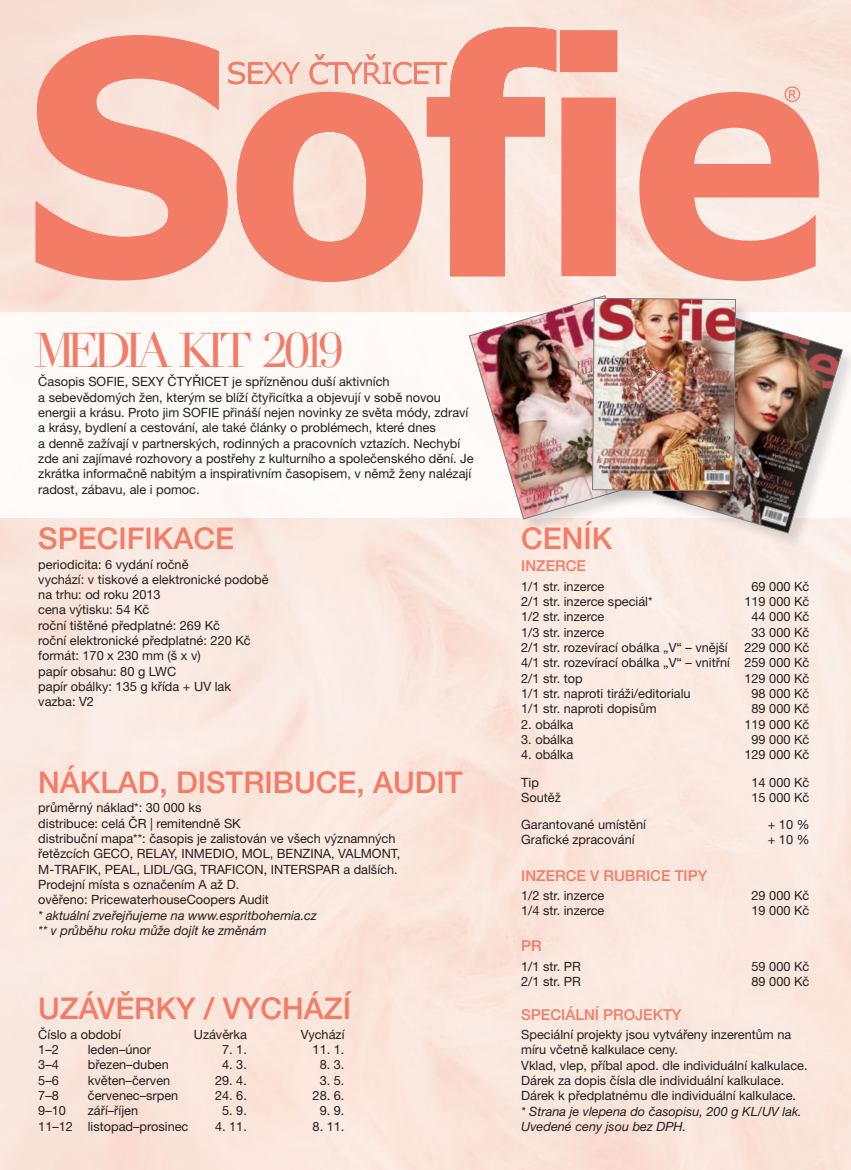
<style>
.page{position:relative;width:851px;height:1170px;background:#fff}
.page>*{position:absolute;margin:0;border:0;box-sizing:border-box;transform-origin:0 0}
.t1{font:48px "Perfect Woman Headline";color:#f37c67}
.t2{font:500 30px "Helvetica Neue LT Pro";color:#f37c67}
.t3{font:500 15px "Helvetica Neue LT Pro";color:#f37c67}
.t4{font:12.75px/15.3px "Helvetica Neue LT Pro";color:#231f20}
.t5{font:italic 12.75px/15.3px "Helvetica Neue LT Pro";color:#231f20}
</style>
<div class="page">
<div style="left:0;top:312px;width:850px;height:205px;background:#fefaf8"></div>
<div style="left:654px;top:311px;width:196px;height:238px;background:#231f20;opacity:.14"></div>
<img style="left:674px;top:310px;width:168px;height:223px">
<div style="left:470px;top:297px;width:204px;height:237px;background:#231f20;opacity:.14"></div>
<img style="left:469px;top:295px;width:190px;height:224px">
<div style="left:592px;top:298px;width:160px;height:209px;background:#231f20;opacity:.14"></div>
<img style="left:592px;top:298px;width:143px;height:193px">
<svg style="left:35px;top:35px;width:193px;height:245px;fill:#f37c67"></svg>
<svg style="left:639px;top:86px;width:179px;height:195px"></svg>
<svg style="left:228px;top:27px;width:389px;height:255px"></svg>
<h1 class="t1" style="left:38px;top:319px;width:305px">MEDIA KIT 2019</h1>
<p class="t4" style="left:38px;top:374px;width:437px">Časopis SOFIE, SEXY ČTYŘICET je spřízněnou duší aktivních<br>a sebevědomých žen, kterým se blíží čtyřicítka a objevují v sobě novou energii a krásu. Proto jim SOFIE přináší nejen novinky ze světa módy, zdraví a krásy, bydlení a cestování, ale také články o problémech, které dnes<br>a denně zažívají v partnerských, rodinných a pracovních vztazích. Nechybí zde ani zajímavé rozhovory a postřehy z kulturního a společenského dění. Je zkrátka informačně nabitým a inspirativním časopisem, v němž ženy nalézají radost, zábavu, ale i pomoc.</p>
<h2 class="t2" style="left:38px;top:520px;width:197px">SPECIFIKACE</h2>
<p class="t4" style="left:38px;top:556px;width:232px">periodicita: 6 vydání ročně<br>vychází: v tiskové a elektronické podobě na trhu: od roku 2013<br>cena výtisku: 54 Kč<br>roční tištěné předplatné: 269 Kč<br>roční elektronické předplatné: 220 Kč formát: 170 x 230 mm (š x v)<br>papír obsahu: 80 g LWC<br>papír obálky: 135 g křída + UV lak vazba: V2</p>
<h2 class="t2" style="left:38px;top:764px;width:425px">NÁKLAD, DISTRIBUCE, AUDIT</h2>
<p class="t4" style="left:38px;top:799px;width:363px">průměrný náklad*: 30 000 ks<br>distribuce: celá ČR | remitendně SK<br>distribuční mapa**: časopis je zalistován ve všech významných řetězcích GECO, RELAY, INMEDIO, MOL, BENZINA, VALMONT, M-TRAFIK, PEAL, LIDL/GG, TRAFICON, INTERSPAR a dalších.<br>Prodejní místa s označením A až D.<br>ověřeno: PricewaterhouseCoopers Audit</p>
<p class="t5" style="left:38px;top:906px;width:280px">* aktuální zveřejňujeme na www.espritbohemia.cz ** v průběhu roku může dojít ke změnám</p>
<h2 class="t2" style="left:38px;top:990px;width:314px">UZÁVĚRKY / VYCHÁZÍ</h2>
<p class="t4" style="left:38px;top:1026px;width:84px">Číslo a období</p>
<p class="t4" style="left:194px;top:1026px;width:55px">Uzávěrka</p>
<p class="t4" style="left:301px;top:1026px;width:45px">Vychází</p>
<p class="t4" style="left:38px;top:1041px;width:22px">1–2</p>
<p class="t4" style="left:88px;top:1041px;width:65px">leden–únor</p>
<p class="t4" style="left:222px;top:1041px;width:26px">7. 1.</p>
<p class="t4" style="left:312px;top:1041px;width:33px">11. 1.</p>
<p class="t4" style="left:38px;top:1056px;width:22px">3–4</p>
<p class="t4" style="left:88px;top:1056px;width:83px">březen–duben</p>
<p class="t4" style="left:222px;top:1056px;width:26px">4. 3.</p>
<p class="t4" style="left:319px;top:1056px;width:26px">8. 3.</p>
<p class="t4" style="left:38px;top:1071px;width:22px">5–6</p>
<p class="t4" style="left:88px;top:1071px;width:84px">květen–červen</p>
<p class="t4" style="left:215px;top:1071px;width:33px">29. 4.</p>
<p class="t4" style="left:319px;top:1071px;width:26px">3. 5.</p>
<p class="t4" style="left:38px;top:1087px;width:22px">7–8</p>
<p class="t4" style="left:88px;top:1087px;width:92px">červenec–srpen</p>
<p class="t4" style="left:215px;top:1087px;width:33px">24. 6.</p>
<p class="t4" style="left:312px;top:1087px;width:33px">28. 6.</p>
<p class="t4" style="left:38px;top:1102px;width:29px">9–10</p>
<p class="t4" style="left:88px;top:1102px;width:52px">září–říjen</p>
<p class="t4" style="left:222px;top:1102px;width:26px">5. 9.</p>
<p class="t4" style="left:319px;top:1102px;width:26px">9. 9.</p>
<p class="t4" style="left:38px;top:1117px;width:152px">11–12 listopad–prosinec</p>
<p class="t4" style="left:215px;top:1117px;width:33px">4. 11.</p>
<p class="t4" style="left:312px;top:1117px;width:33px">8. 11.</p>
<h2 class="t2" style="left:521px;top:520px;width:20px">CENÍK</h2>
<p class="t3" style="left:521px;top:557px;width:11px">INZERCE</p>
<p class="t4" style="left:521px;top:578px;width:85px">1/1 str. inzerce</p>
<p class="t4" style="left:751px;top:578px;width:59px">69 000 Kč</p>
<p class="t4" style="left:521px;top:593px;width:133px">2/1 str. inzerce speciál*</p>
<p class="t4" style="left:744px;top:593px;width:66px">119 000 Kč</p>
<p class="t4" style="left:521px;top:609px;width:85px">1/2 str. inzerce</p>
<p class="t4" style="left:751px;top:609px;width:59px">44 000 Kč</p>
<p class="t4" style="left:521px;top:624px;width:85px">1/3 str. inzerce</p>
<p class="t4" style="left:751px;top:624px;width:59px">33 000 Kč</p>
<p class="t4" style="left:521px;top:639px;width:208px">2/1 str. rozevírací obálka „V“ – vnější</p>
<p class="t4" style="left:521px;top:639px;width:289px;text-align:justify;text-indent:223px">229 000 Kč 4/1 str. rozevírací obálka „V“ – vnitřní 259 000 Kč 2/1 str. top</p>
<p class="t4" style="left:744px;top:670px;width:66px">129 000 Kč</p>
<p class="t4" style="left:521px;top:685px;width:171px">1/1 str. naproti tiráži/editorialu</p>
<p class="t4" style="left:751px;top:685px;width:59px">98 000 Kč</p>
<p class="t4" style="left:521px;top:700px;width:137px">1/1 str. naproti dopisům</p>
<p class="t4" style="left:751px;top:700px;width:59px">89 000 Kč</p>
<p class="t4" style="left:521px;top:716px;width:54px">2. obálka</p>
<p class="t4" style="left:744px;top:716px;width:66px">119 000 Kč</p>
<p class="t4" style="left:521px;top:731px;width:54px">3. obálka</p>
<p class="t4" style="left:751px;top:731px;width:59px">99 000 Kč</p>
<p class="t4" style="left:521px;top:746px;width:54px">4. obálka</p>
<p class="t4" style="left:744px;top:746px;width:66px">129 000 Kč</p>
<p class="t4" style="left:521px;top:774px;width:19px">Tip</p>
<p class="t4" style="left:751px;top:774px;width:59px">14 000 Kč</p>
<p class="t4" style="left:521px;top:789px;width:41px">Soutěž</p>
<p class="t4" style="left:751px;top:789px;width:59px">15 000 Kč</p>
<p class="t4" style="left:521px;top:816px;width:126px">Garantované umístění</p>
<p class="t4" style="left:767px;top:816px;width:43px">+ 10 %</p>
<p class="t4" style="left:521px;top:831px;width:115px">Grafické zpracování</p>
<p class="t4" style="left:767px;top:831px;width:43px">+ 10 %</p>
<p class="t3" style="left:521px;top:866px;width:188px">INZERCE V RUBRICE TIPY</p>
<p class="t4" style="left:521px;top:887px;width:85px">1/2 str. inzerce</p>
<p class="t4" style="left:751px;top:887px;width:59px">29 000 Kč</p>
<p class="t4" style="left:521px;top:902px;width:85px">1/4 str. inzerce</p>
<p class="t4" style="left:751px;top:902px;width:59px">19 000 Kč</p>
<p class="t3" style="left:521px;top:936px;width:22px">PR</p>
<p class="t4" style="left:521px;top:958px;width:61px">1/1 str. PR</p>
<p class="t4" style="left:751px;top:958px;width:59px">59 000 Kč</p>
<p class="t4" style="left:521px;top:973px;width:61px">2/1 str. PR</p>
<p class="t4" style="left:751px;top:973px;width:59px">89 000 Kč</p>
<p class="t3" style="left:521px;top:1005px;width:162px">SPECIÁLNÍ PROJEKTY</p>
<p class="t4" style="left:521px;top:1026px;width:288px">Speciální projekty jsou vytvářeny inzerentům na míru včetně kalkulace ceny.<br>Vklad, vlep, příbal apod. dle individuální kalkulace.<br>Dárek za dopis čísla dle individuální kalkulace.<br>Dárek k předplatnému dle individuální kalkulace.</p>
<p class="t5" style="left:521px;top:1103px;width:282px">* Strana je vlepena do časopisu, 200 g KL/UV lak.<br>Uvedené ceny jsou bez DPH.</p>
</div>
